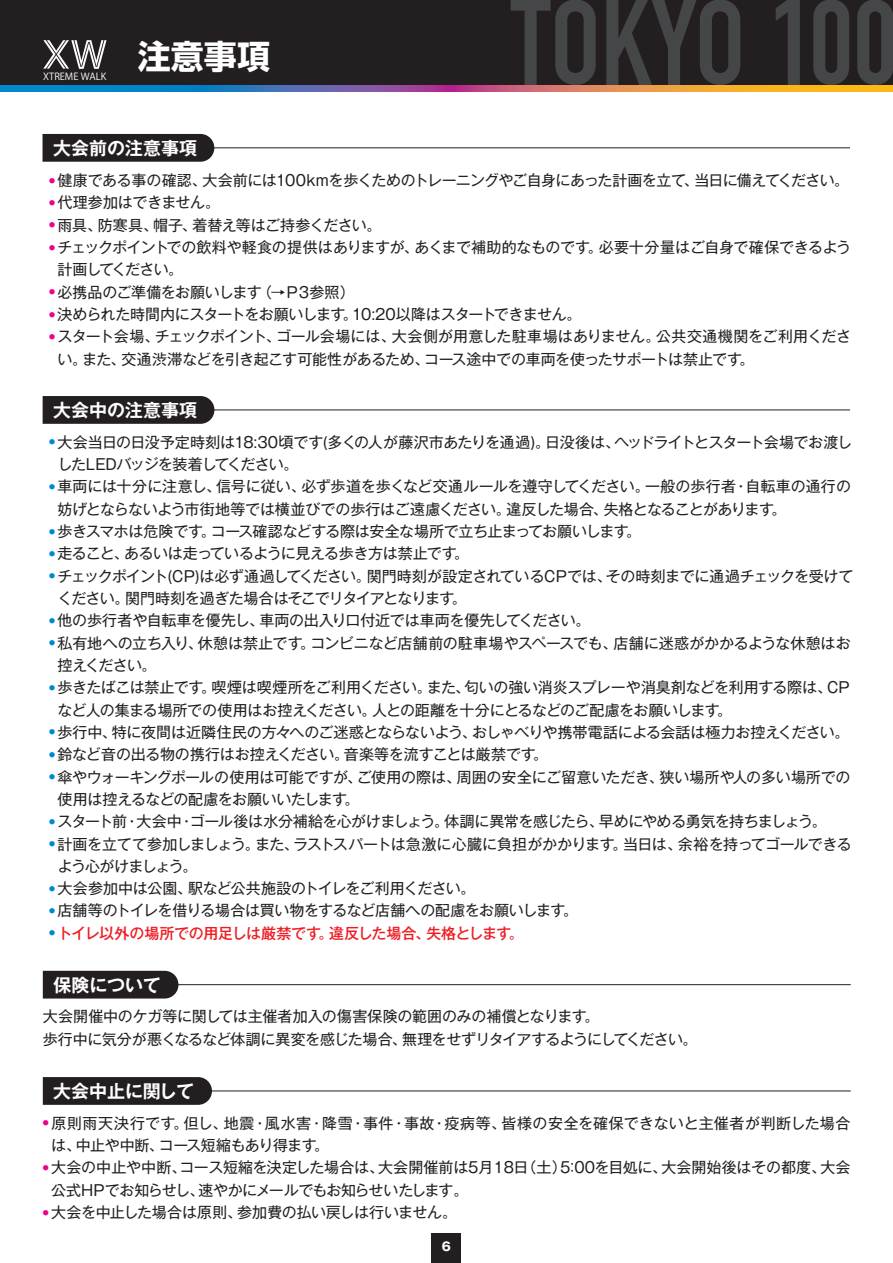
<style>
.page{position:relative;width:893px;height:1263px;background:#fff}
.page>*{position:absolute;margin:0;border:0;box-sizing:border-box;transform-origin:0 0}
.t1{font:700 33px "Shin Go Pro";color:#fff}
.t2{font:700 18px "Gothic MB101 Pro De";color:#fff}
.t3{font:15px/22.4px "Gothic MB101 Pro";letter-spacing:-.02em;color:#231f20}
.t4{font:15px/22.4px "Gothic MB101 Pro";letter-spacing:.01em;color:#231f20}
.t5{font:15px "Gothic MB101 Pro";letter-spacing:-.04em;color:#231f20}
.t6{font:500 15px "Gothic MB101 Pro";letter-spacing:-.015em;color:#ee1d23}
.t7{font:700 12px "Gothic MB101 Pro";color:#fff}
.t8{font:9.75px "Koz Go Pr 6 N";color:#fff}
</style>
<div class="page">
<div style="left:0;top:0;width:893px;height:85px;background:#231f20"></div>
<svg style="left:43px;top:40px;width:64px;height:29px"></svg>
<svg style="left:511px;top:0;width:85px;height:85px"></svg>
<svg style="left:606px;top:0;width:134px;height:85px"></svg>
<svg style="left:776px;top:0;width:24px;height:85px"></svg>
<svg style="left:813px;top:0;width:36px;height:85px"></svg>
<svg style="left:857px;top:0;width:36px;height:85px"></svg>
<svg style="left:0;top:85px;width:893px;height:6px;background:#8e8180"></svg>
<hr style="left:207px;top:148px;width:643px;height:1px;background:#231f20">
<div style="left:43px;top:134px;width:171px;height:28px;background:#231f20"></div>
<div style="left:43px;top:971px;width:135px;height:27px;background:#231f20"></div>
<hr style="left:171px;top:984px;width:680px;height:1px;background:#231f20">
<svg style="left:43px;top:1077px;width:169px;height:28px;background:#282425"></svg>
<hr style="left:203px;top:1091px;width:648px;height:1px;background:#231f20">
<hr style="left:207px;top:410px;width:643px;height:1px;background:#231f20">
<svg style="left:43px;top:396px;width:171px;height:28px;background:#282425"></svg>
<div style="left:432px;top:1233px;width:29px;height:30px;background:#231f20"></div>
<p class="t8" style="left:43px;top:71px;width:65px">XTREME WALK</p>
<h1 class="t1" style="left:138px;top:30px;width:133px">注意事項</h1>
<p class="t2" style="left:53px;top:133px;width:145px">大会前の注意事項</p>
<p class="t3" style="left:49px;top:167px;width:802px"><sup>●</sup> 健康である事の確認、大会前には100kmを歩くためのトレーニングやご自身にあった計画を立て、当日に備えてください。</p>
<p class="t3" style="left:49px;top:189px;width:173px"><sup>●</sup> 代理参加はできません。</p>
<p class="t3" style="left:49px;top:212px;width:334px"><sup>●</sup> 雨具、防寒具、帽子、着替え等はご持参ください。</p>
<p class="t3" style="left:58px;top:234px;width:795px;text-indent:-9px"><sup>●</sup> チェックポイントでの飲料や軽食の提供はありますが、あくまで補助的なものです。必要十分量はご自身で確保できるよう計画してください。</p>
<p class="t3" style="left:49px;top:279px;width:307px"><sup>●</sup> 必携品のご準備をお願いします（→Ｐ3参照）</p>
<p class="t3" style="left:49px;top:301px;width:534px"><sup>●</sup> 決められた時間内にスタートをお願いします。10:20以降はスタートできません。</p>
<p class="t3" style="left:58px;top:323px;width:795px;text-indent:-9px"><sup>●</sup> スタート会場、チェックポイント、ゴール会場には、大会側が用意した駐車場はありません。公共交通機関をご利用ください。また、交通渋滞などを引き起こす可能性があるため、コース途中での車両を使ったサポートは禁止です。</p>
<p class="t2" style="left:53px;top:395px;width:145px">大会中の注意事項</p>
<p class="t3" style="left:58px;top:429px;width:796px;text-indent:-9px"><sup>●</sup> 大会当日の日没予定時刻は18:30頃です(多くの人が藤沢市あたりを通過)。日没後は、ヘッドライトとスタート会場でお渡ししたLEDバッジを装着してください。</p>
<p class="t3" style="left:57px;top:473px;width:795px;text-indent:-8px"><sup>●</sup> 車両には十分に注意し、信号に従い、必ず歩道を歩くなど交通ルールを遵守してください。一般の歩行者・自転車の通行の妨げとならないよう市街地等では横並びでの歩行はご遠慮ください。違反した場合、失格となることがあります。</p>
<p class="t3" style="left:49px;top:518px;width:594px"><sup>●</sup> 歩きスマホは危険です。コース確認などする際は安全な場所で立ち止まってお願いします。</p>
<p class="t3" style="left:49px;top:540px;width:422px"><sup>●</sup> 走ること、あるいは走っているように見える歩き方は禁止です。</p>
<p class="t3" style="left:58px;top:563px;width:797px;text-indent:-9px"><sup>●</sup> チェックポイント(CP)は必ず通過してください。関門時刻が設定されているCPでは、その時刻までに通過チェックを受けてください。関門時刻を過ぎた場合はそこでリタイアとなります。</p>
<p class="t3" style="left:49px;top:607px;width:543px"><sup>●</sup> 他の歩行者や自転車を優先し、車両の出入り口付近では車両を優先してください。</p>
<p class="t3" style="left:57px;top:630px;width:795px;text-indent:-8px"><sup>●</sup> 私有地への立ち入り、休憩は禁止です。コンビニなど店舗前の駐車場やスペースでも、店舗に迷惑がかかるような休憩はお控えください。</p>
<p class="t3" style="left:58px;top:674px;width:794px;text-indent:-9px"><sup>●</sup> 歩きたばこは禁止です。喫煙は喫煙所をご利用ください。また、匂いの強い消炎スプレーや消臭剤などを利用する際は、CPなど人の集まる場所での使用はお控えください。人との距離を十分にとるなどのご配慮をお願いします。</p>
<p class="t3" style="left:49px;top:719px;width:802px"><sup>●</sup> 歩行中、特に夜間は近隣住民の方々へのご迷惑とならないよう、おしゃべりや携帯電話による会話は極力お控えください。</p>
<p class="t3" style="left:49px;top:741px;width:501px"><sup>●</sup> 鈴など音の出る物の携行はお控えください。音楽等を流すことは厳禁です。</p>
<p class="t3" style="left:58px;top:763px;width:795px;text-indent:-9px"><sup>●</sup> 傘やウォーキングポールの使用は可能ですが、ご使用の際は、周囲の安全にご留意いただき、狭い場所や人の多い場所での使用は控えるなどの配慮をお願いいたします。</p>
<p class="t5" style="left:49px;top:809px;width:779px"><sup>●</sup> スタート前・大会中・ゴール後は水分補給を心がけましょう。体調に異常を感じたら、早めにやめる勇気を持ちましょう。</p>
<p class="t3" style="left:58px;top:830px;width:796px;text-indent:-9px"><sup>●</sup> 計画を立てて参加しましょう。また、ラストスパートは急激に心臓に負担がかかります。当日は、余裕を持ってゴールできるよう心がけましょう。</p>
<p class="t3" style="left:49px;top:875px;width:428px"><sup>●</sup> 大会参加中は公園、駅など公共施設のトイレをご利用ください。</p>
<p class="t3" style="left:49px;top:897px;width:530px"><sup>●</sup> 店舗等のトイレを借りる場合は買い物をするなど店舗への配慮をお願いします。</p>
<p class="t6" style="left:49px;top:921px;width:476px"><sup>●</sup> トイレ以外の場所での用足しは厳禁です。違反した場合、失格とします。</p>
<p class="t2" style="left:53px;top:970px;width:109px">保険について</p>
<p class="t3" style="left:43px;top:1003px;width:656px">大会開催中のケガ等に関しては主催者加入の傷害保険の範囲のみの補償となります。<br>歩行中に気分が悪くなるなど体調に異変を感じた場合、無理をせずリタイアするようにしてください。</p>
<p class="t2" style="left:53px;top:1076px;width:142px">大会中止に関して</p>
<p class="t4" style="left:51px;top:1110px;width:801px;text-indent:-9px"><sup>●</sup> 原則雨天決行です。但し、地震・風水害・降雪・事件・事故・疫病等、皆様の安全を確保できないと主催者が判断した場合は、中止や中断、コース短縮もあり得ます。</p>
<p class="t3" style="left:51px;top:1154px;width:801px;text-indent:-8px"><sup>●</sup> 大会の中止や中断、コース短縮を決定した場合は、大会開催前は5月18日（土）5：00を目処に、大会開始後はその都度、大会公式HPでお知らせし、速やかにメールでもお知らせいたします。</p>
<p class="t3" style="left:43px;top:1199px;width:416px"><sup>●</sup> 大会を中止した場合は原則、参加費の払い戻しは行いません。</p>
<p class="t7" style="left:442px;top:1237px;width:11px">6</p>
</div>
